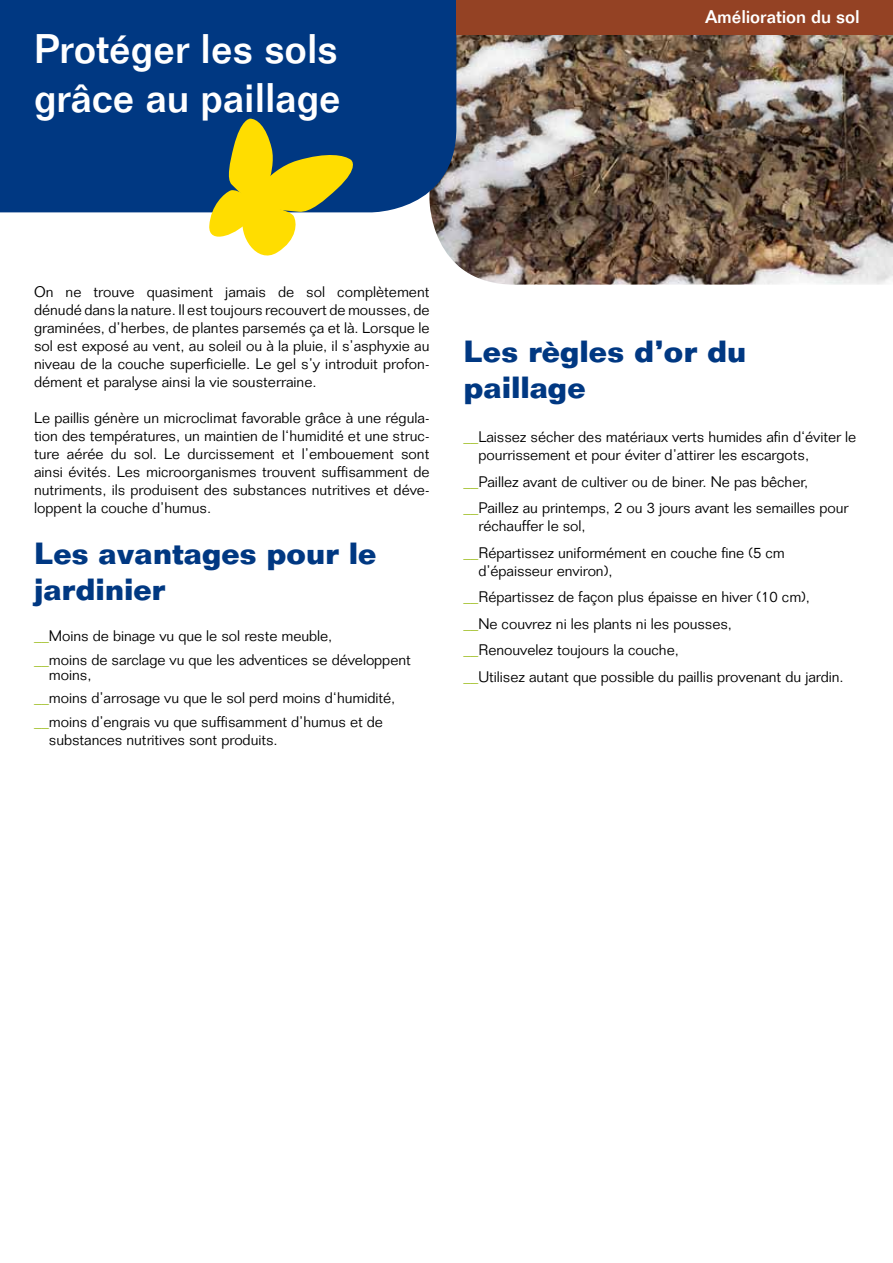
<style>
.page{position:relative;width:893px;height:1263px;background:#fff}
.page>*{position:absolute;margin:0;border:0;box-sizing:border-box;transform-origin:0 0}
.t1{font:500 40.5px/48.6px "Folio Std";color:#fff}
.t2{font:700 30px/36px "Folio Std";letter-spacing:-.005em;color:#003882}
.t3{font:500 18px "Folio Std";letter-spacing:-.005em;color:#fff}
.t4{font:300 15px/18px "Folio Std";letter-spacing:-.005em;color:#000}
.s1{color:#97b911}
</style>
<div class="page">
<img style="left:430px;top:34px;width:463px;height:251px">
<div style="left:0;top:0;width:456px;height:212px;background:#003882"></div>
<svg style="left:208px;top:119px;width:152px;height:137px"></svg>
<div style="left:456px;top:0;width:437px;height:34px;background:#944224"></div>
<h1 class="t1" style="left:34px;top:24px;width:308px">Protéger les sols grâce au paillage</h1>
<p class="t3" style="left:705px;top:6px;width:156px">Amélioration du sol</p>
<p class="t4" style="left:34px;top:282px;width:397px;text-align:justify">On ne trouve quasiment jamais de sol complètement dénudé dans la nature. Il est toujours recouvert de mousses, de graminées, d’herbes, de plantes parsemés ça et là. Lorsque le sol est exposé au vent, au soleil ou à la pluie, il s’asphyxie au niveau de la couche superficielle. Le gel s’y introduit profon&shy;dément et paralyse ainsi la vie sousterraine.</p>
<p class="t4" style="left:34px;top:408px;width:397px;text-align:justify">Le paillis génère un microclimat favorable grâce à une régula&shy;tion des températures, un maintien de l‘humidité et une struc&shy;ture aérée du sol. Le durcissement et l’embouement sont ainsi évités. Les microorganismes trouvent suffisamment de nutriments, ils produisent des substances nutritives et déve&shy;loppent la couche d’humus.</p>
<h2 class="t2" style="left:34px;top:535px;width:344px">Les avantages pour le jardinier</h2>
<p class="t4" style="left:34px;top:624px;width:378px;line-height:23.5px"><span class="s1">__</span>Moins de binage vu que le sol reste meuble,<br><span class="s1">__</span>moins de sarclage vu que les adventices se développent</p>
<p class="t4" style="left:34px;top:663px;width:363px;line-height:23.5px;text-indent:15px">moins,<br><span class="s1">__</span>moins d’arrosage vu que le sol perd moins d‘humidité, <span class="s1">__</span>moins d’engrais vu que suffisamment d’humus et de</p>
<p class="t4" style="left:49px;top:730px;width:230px">substances nutritives sont produits.</p>
<h2 class="t2" style="left:463px;top:333px;width:284px">Les règles d’or du paillage</h2>
<p class="t4" style="left:478px;top:428px;width:379px;text-indent:-15px"><span class="s1">__</span>Laissez sécher des matériaux verts humides afin d‘éviter le pourrissement et pour éviter d’attirer les escargots,</p>
<p class="t4" style="left:463px;top:468px;width:386px;line-height:26.5px"><span class="s1">__</span>Paillez avant de cultiver ou de biner. Ne pas bêcher, <span class="s1">__</span>Paillez au printemps, 2 ou 3 jours avant les semailles pour</p>
<p class="t4" style="left:463px;top:513px;width:323px;line-height:26.5px;text-indent:15px">réchauffer le sol,<br><span class="s1">__</span>Répartissez uniformément en couche fine (5 cm</p>
<p class="t4" style="left:463px;top:557px;width:382px;line-height:26.5px;text-indent:15px">d’épaisseur environ),<br><span class="s1">__</span>Répartissez de façon plus épaisse en hiver (10 cm), <span class="s1">__</span>Ne couvrez ni les plants ni les pousses,<br><span class="s1">__</span>Renouvelez toujours la couche,<br><span class="s1">__</span>Utilisez autant que possible du paillis provenant du jardin.</p>
</div>
